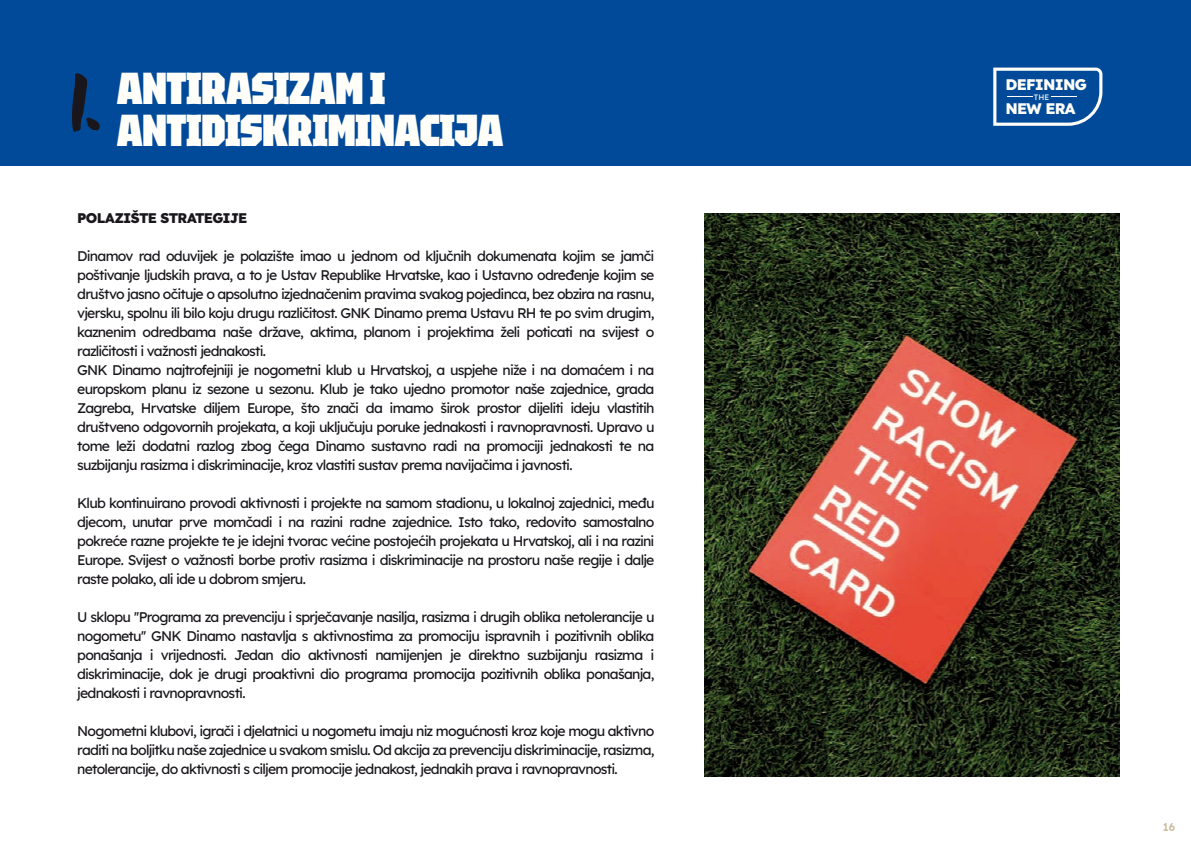
<style>
.page{position:relative;width:1191px;height:842px;background:#fff}
.page>*{position:absolute;margin:0;border:0;box-sizing:border-box;transform-origin:0 0}
.t1{font:900 44.7px "Tektur Condensed";letter-spacing:-.015em;color:#fffef9}
.t2{font:800 15.3px "Lexend";letter-spacing:-.05em;color:#fffef9}
.t3{font:14px/19px "Lexend";letter-spacing:-.055em;color:#1a171c;text-align:justify}
.t4{font:800 14px "Lexend";letter-spacing:-.055em;color:#1a171c}
.t5{font:600 11.1px "Lexend";color:#cbbc9e}
.t6{font:7.8px "Lexend";color:#fffef9}
</style>
<div class="page">
<img style="left:704px;top:213px;width:415px;height:564px">
<div style="left:0;top:0;width:1191px;height:165px;background:#004a99"></div>
<svg style="left:993px;top:68px;width:109px;height:58px"></svg>
<h1 class="t1" style="left:117px;top:60px;width:270px">ANTIRASIZAM I</h1>
<h1 class="t1" style="left:117px;top:102px;width:388px">ANTIDISKRIMINACIJA</h1>
<p class="t4" style="left:77px;top:206px;width:172px">POLAZIŠTE STRATEGIJE</p>
<p class="t3" style="left:77px;top:246px;width:579px;text-align:left">Dinamov rad oduvijek je polazište imao u jednom od ključnih dokumenata kojim se jamči poštivanje ljudskih prava, a to je Ustav Republike Hrvatske, kao i Ustavno određenje kojim se društvo jasno očituje o apsolutno izjednačenim pravima svakog pojedinca, bez obzira na rasnu, vjersku, spolnu ili bilo koju drugu različitost. GNK Dinamo prema Ustavu RH te po svim drugim, kaznenim odredbama naše države, aktima, planom i projektima želi poticati na svijest o različitosti i važnosti jednakosti.<br>GNK Dinamo najtrofejniji je nogometni klub u Hrvatskoj, a uspjehe niže i na domaćem i na europskom planu iz sezone u sezonu. Klub je tako ujedno promotor naše zajednice, grada Zagreba, Hrvatske diljem Europe, što znači da imamo širok prostor dijeliti ideju vlastitih društveno odgovornih projekata, a koji uključuju poruke jednakosti i ravnopravnosti. Upravo u tome leži dodatni razlog zbog čega Dinamo sustavno radi na promociji jednakosti te na suzbijanju rasizma i diskriminacije, kroz vlastiti sustav prema navijačima i javnosti.</p>
<p class="t3" style="left:77px;top:493px;width:579px">Klub kontinuirano provodi aktivnosti i projekte na samom stadionu, u lokalnoj zajednici, među djecom, unutar prve momčadi i na razini radne zajednice. Isto tako, redovito samostalno pokreće razne projekte te je idejni tvorac većine postojećih projekata u Hrvatskoj, ali i na razini Europe. Svijest o važnosti borbe protiv rasizma i diskriminacije na prostoru naše regije i dalje raste polako, ali ide u dobrom smjeru.</p>
<p class="t3" style="left:77px;top:607px;width:579px">U sklopu ''Programa za prevenciju i sprječavanje nasilja, rasizma i drugih oblika netolerancije u nogometu'' GNK Dinamo nastavlja s aktivnostima za promociju ispravnih i pozitivnih oblika ponašanja i vrijednosti. Jedan dio aktivnosti namijenjen je direktno suzbijanju rasizma i diskriminacije, dok je drugi proaktivni dio programa promocija pozitivnih oblika ponašanja, jednakosti i ravnopravnosti.</p>
<p class="t3" style="left:77px;top:721px;width:579px">Nogometni klubovi, igrači i djelatnici u nogometu imaju niz mogućnosti kroz koje mogu aktivno raditi na boljitku naše zajednice u svakom smislu. Od akcija za prevenciju diskriminacije, rasizma, netolerancije, do aktivnosti s ciljem promocije jednakost, jednakih prava i ravnopravnosti.</p>
<p class="t2" style="left:1005px;top:72px;width:83px">DEFINING</p>
<p class="t6" style="left:1034px;top:91px;width:17px">THE</p>
<p class="t2" style="left:1005px;top:96px;width:71px">NEW ERA</p>
<p class="t5" style="left:1162px;top:819px;width:14px">16</p>
</div>
